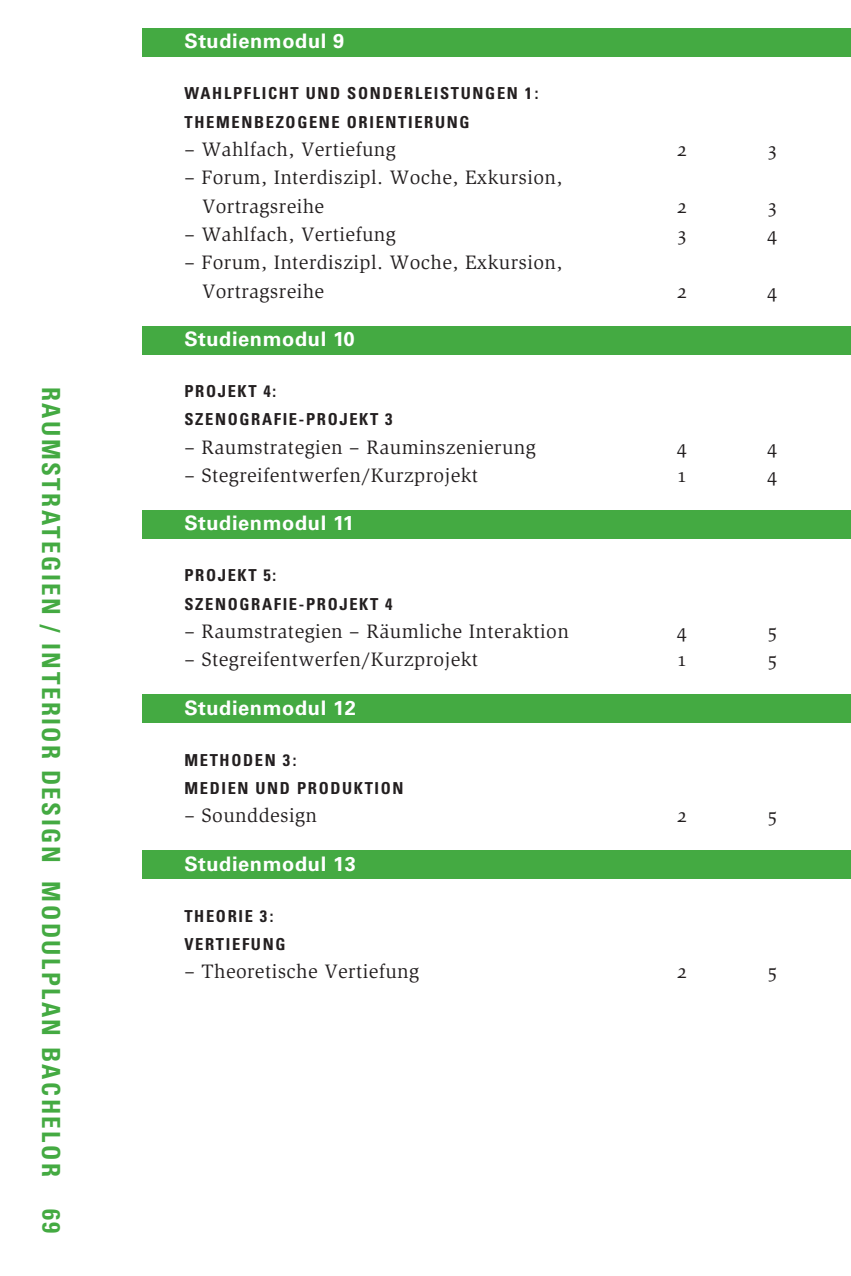
<style>
.page{position:relative;width:851px;height:1276px;background:#fff}
.page>*{position:absolute;margin:0;border:0;box-sizing:border-box;transform-origin:0 0}
.t1{font:700 condensed 25px "Univers";letter-spacing:.1em;color:#44aa42}
.t2{font:20px/28.2px "Z Slimbach";letter-spacing:.02em;color:#231f20}
.t3{font:700 20px "Univers CE";letter-spacing:.03em;color:#fff}
.t4{font:700 condensed 16.5px/28.2px "Univers";letter-spacing:.1em;color:#231f20}
</style>
<div class="page">
<div style="left:142px;top:510px;width:708px;height:29px;background:#44aa42"></div>
<div style="left:142px;top:694px;width:708px;height:29px;background:#44aa42"></div>
<div style="left:142px;top:850px;width:708px;height:29px;background:#44aa42"></div>
<div style="left:142px;top:326px;width:708px;height:28px;background:#44aa42"></div>
<div style="left:142px;top:28px;width:708px;height:29px;background:#44aa42"></div>
<p class="t1" style="left:60px;top:386px;width:791px;rotate:90deg">RAUMSTRATEGIEN / INTERIOR DESIGN MODULPLAN BACHELOR</p>
<p class="t1" style="left:61px;top:1208px;width:26px;rotate:90deg">69</p>
<p class="t3" style="left:184px;top:34px;width:161px">Studienmodul 9</p>
<p class="t4" style="left:184px;top:81px;width:355px">WAHLPFLICHT UND SONDERLEISTUNGEN 1:<br>THEMENBEZOGENE ORIENTIERUNG</p>
<p class="t2" style="left:184px;top:137px;width:213px">– Wahlfach, Vertiefung</p>
<p class="t2" style="left:677px;top:137px;width:11px">2</p>
<p class="t2" style="left:768px;top:137px;width:10px">3</p>
<p class="t2" style="left:202px;top:165px;width:362px;text-indent:-18px">– Forum, Interdiszipl. Woche, Exkursion,<br>Vortragsreihe</p>
<p class="t2" style="left:677px;top:194px;width:11px">2</p>
<p class="t2" style="left:768px;top:194px;width:10px">3</p>
<p class="t2" style="left:184px;top:222px;width:213px">– Wahlfach, Vertiefung</p>
<p class="t2" style="left:677px;top:222px;width:10px">3</p>
<p class="t2" style="left:767px;top:222px;width:12px">4</p>
<p class="t2" style="left:202px;top:250px;width:362px;text-indent:-18px">– Forum, Interdiszipl. Woche, Exkursion,<br>Vortragsreihe</p>
<p class="t2" style="left:677px;top:279px;width:11px">2</p>
<p class="t2" style="left:767px;top:279px;width:12px">4</p>
<p class="t3" style="left:184px;top:332px;width:172px">Studienmodul 10</p>
<p class="t4" style="left:184px;top:379px;width:210px">PROJEKT 4:<br>SZENOGRAFIE-PROJEKT 3</p>
<p class="t2" style="left:184px;top:435px;width:353px">– Raumstrategien – Rauminszenierung</p>
<p class="t2" style="left:676px;top:435px;width:12px">4</p>
<p class="t2" style="left:767px;top:435px;width:12px">4</p>
<p class="t2" style="left:184px;top:463px;width:295px">– Stegreifentwerfen/Kurzprojekt</p>
<p class="t2" style="left:678px;top:463px;width:9px">1</p>
<p class="t2" style="left:767px;top:463px;width:12px">4</p>
<p class="t3" style="left:184px;top:516px;width:171px">Studienmodul 11</p>
<p class="t4" style="left:184px;top:563px;width:210px">PROJEKT 5:<br>SZENOGRAFIE-PROJEKT 4</p>
<p class="t2" style="left:184px;top:619px;width:386px">– Raumstrategien – Räumliche Interaktion</p>
<p class="t2" style="left:676px;top:619px;width:12px">4</p>
<p class="t2" style="left:768px;top:619px;width:10px">5</p>
<p class="t2" style="left:184px;top:647px;width:295px">– Stegreifentwerfen/Kurzprojekt</p>
<p class="t2" style="left:678px;top:647px;width:9px">1</p>
<p class="t2" style="left:768px;top:647px;width:10px">5</p>
<p class="t3" style="left:184px;top:700px;width:173px">Studienmodul 12</p>
<p class="t4" style="left:184px;top:747px;width:221px">METHODEN 3:<br>MEDIEN UND PRODUKTION</p>
<p class="t2" style="left:184px;top:803px;width:134px">– Sounddesign</p>
<p class="t2" style="left:677px;top:803px;width:11px">2</p>
<p class="t2" style="left:768px;top:803px;width:10px">5</p>
<p class="t3" style="left:184px;top:856px;width:173px">Studienmodul 13</p>
<p class="t4" style="left:184px;top:903px;width:103px">THEORIE 3:<br>VERTIEFUNG</p>
<p class="t2" style="left:184px;top:959px;width:236px">– Theoretische Vertiefung</p>
<p class="t2" style="left:677px;top:959px;width:11px">2</p>
<p class="t2" style="left:768px;top:959px;width:10px">5</p>
</div>
